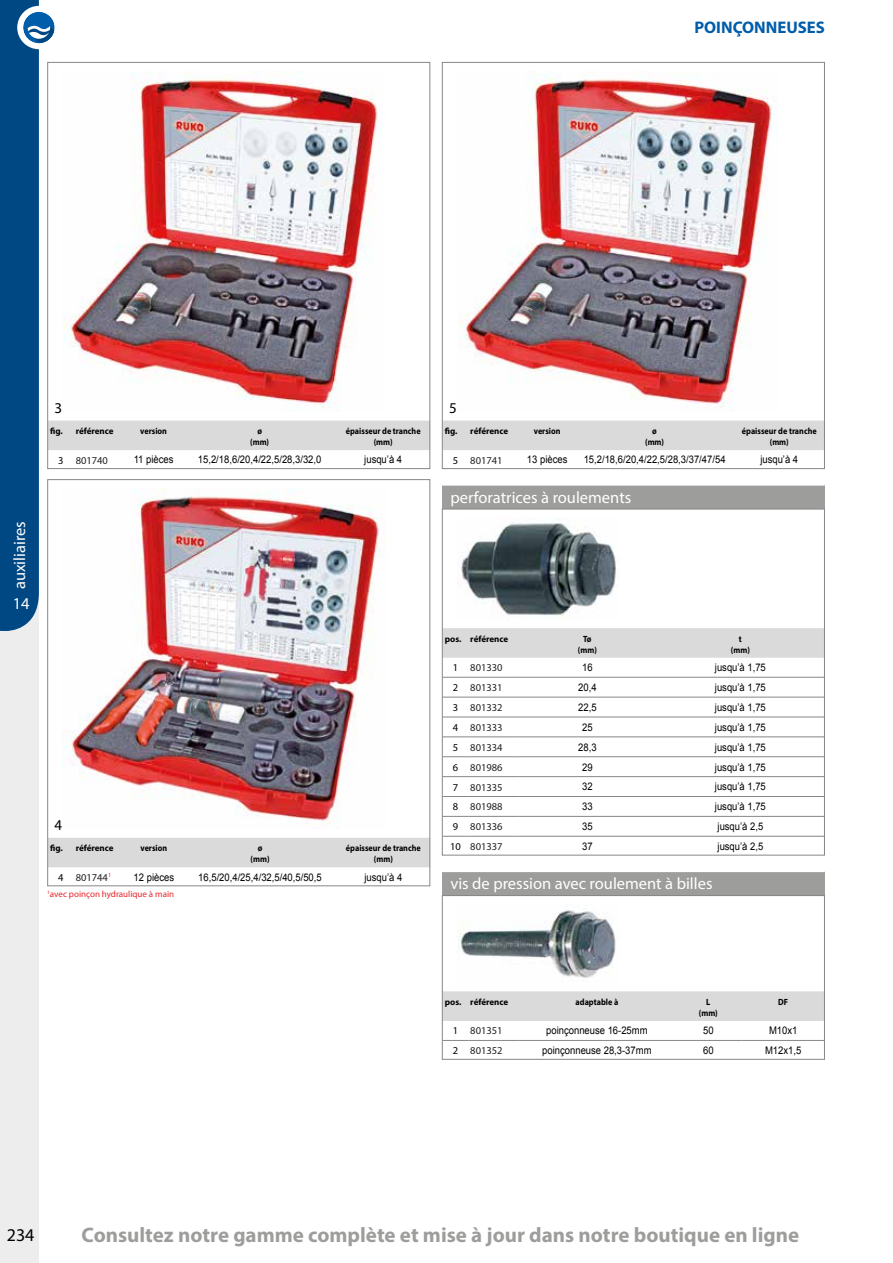
<style>
.page{position:relative;width:893px;height:1263px;background:#fff}
.page>*{position:absolute;margin:0;border:0;box-sizing:border-box;transform-origin:0 0}
.t1{font:700 21px "Myriad Pro";color:#9d9d9c}
.t2{font:18px "Myriad Pro";color:#000}
.t3{font:700 16.8px "Myriad Pro";color:#005da9}
.t4{font:16.5px "Myriad Pro";color:#fff}
.t5{font:15px "Myriad Pro";color:#000}
.t6{font:10.5px "Arial";color:#000;scale:.9 1}
.t7{font:10.5px "Myriad Pro";color:#231f20}
.t8{font:700 9px/10.8px "Myriad Pro";color:#000;text-align:center;scale:.9 1}
.t9{font:700 9px "Myriad Pro";color:#000}
.t10{font:9px "Myriad Pro";color:#e52529}
.s1{color:#000}
</style>
<div class="page">
<div style="left:0;top:0;width:39px;height:1263px;background:#ededed"></div>
<svg style="left:0;top:0;width:430px;height:631px"></svg>
<div style="left:47px;top:420px;width:383px;height:49px;border:1px solid #878787"></div>
<img style="left:63px;top:488px;width:323px;height:338px">
<div style="left:49px;top:839px;width:379px;height:28px;background:#dadada"></div>
<div style="left:47px;top:837px;width:383px;height:49px;border:1px solid #878787"></div>
<img style="left:459px;top:71px;width:316px;height:337px">
<div style="left:444px;top:422px;width:379px;height:28px;background:#dadada"></div>
<div style="left:442px;top:420px;width:383px;height:49px;border:1px solid #878787"></div>
<div style="left:442px;top:484px;width:383px;height:25px;background:#9d9d9c"></div>
<hr style="left:442px;top:483px;width:383px;height:3px;background:#fff">
<img style="left:458px;top:523px;width:158px;height:96px">
<div style="left:442px;top:509px;width:383px;height:119px;border:1px solid #878787"></div>
<div style="left:444px;top:629px;width:379px;height:29px;background:#dadada"></div>
<svg style="left:444px;top:677px;width:24px;height:1px"></svg>
<hr style="left:468px;top:677px;width:51px;height:1px;background:#878787">
<hr style="left:519px;top:677px;width:137px;height:1px;background:#878787">
<hr style="left:656px;top:677px;width:169px;height:1px;background:#878787">
<svg style="left:444px;top:697px;width:24px;height:1px"></svg>
<hr style="left:468px;top:697px;width:51px;height:1px;background:#878787">
<hr style="left:519px;top:697px;width:137px;height:1px;background:#878787">
<hr style="left:656px;top:697px;width:169px;height:1px;background:#878787">
<svg style="left:444px;top:717px;width:24px;height:1px"></svg>
<hr style="left:468px;top:717px;width:51px;height:1px;background:#878787">
<hr style="left:519px;top:717px;width:137px;height:1px;background:#878787">
<hr style="left:656px;top:717px;width:169px;height:1px;background:#878787">
<svg style="left:444px;top:736px;width:24px;height:1px"></svg>
<hr style="left:468px;top:736px;width:51px;height:1px;background:#878787">
<hr style="left:519px;top:736px;width:137px;height:1px;background:#878787">
<hr style="left:656px;top:736px;width:169px;height:1px;background:#878787">
<svg style="left:444px;top:756px;width:24px;height:1px"></svg>
<hr style="left:468px;top:756px;width:51px;height:1px;background:#878787">
<hr style="left:519px;top:756px;width:137px;height:1px;background:#878787">
<hr style="left:656px;top:756px;width:169px;height:1px;background:#878787">
<svg style="left:444px;top:776px;width:24px;height:1px"></svg>
<hr style="left:468px;top:776px;width:51px;height:1px;background:#878787">
<hr style="left:519px;top:776px;width:137px;height:1px;background:#878787">
<hr style="left:656px;top:776px;width:169px;height:1px;background:#878787">
<svg style="left:444px;top:796px;width:24px;height:1px"></svg>
<hr style="left:468px;top:796px;width:51px;height:1px;background:#878787">
<hr style="left:519px;top:796px;width:137px;height:1px;background:#878787">
<hr style="left:656px;top:796px;width:169px;height:1px;background:#878787">
<svg style="left:444px;top:816px;width:24px;height:1px"></svg>
<hr style="left:468px;top:816px;width:51px;height:1px;background:#878787">
<hr style="left:519px;top:816px;width:137px;height:1px;background:#878787">
<hr style="left:656px;top:816px;width:169px;height:1px;background:#878787">
<svg style="left:444px;top:836px;width:24px;height:1px"></svg>
<hr style="left:468px;top:836px;width:51px;height:1px;background:#878787">
<hr style="left:519px;top:836px;width:137px;height:1px;background:#878787">
<hr style="left:656px;top:836px;width:169px;height:1px;background:#878787">
<div style="left:442px;top:627px;width:383px;height:228px;border:1px solid #878787"></div>
<div style="left:442px;top:871px;width:383px;height:24px;background:#9d9d9c"></div>
<hr style="left:442px;top:870px;width:383px;height:2px;background:#fff">
<img style="left:458px;top:910px;width:158px;height:68px">
<div style="left:442px;top:895px;width:383px;height:96px;border:1px solid #878787"></div>
<div style="left:444px;top:993px;width:379px;height:28px;background:#dadada"></div>
<svg style="left:444px;top:1040px;width:24px;height:1px"></svg>
<hr style="left:468px;top:1040px;width:51px;height:1px;background:#878787">
<hr style="left:519px;top:1040px;width:156px;height:1px;background:#878787">
<hr style="left:675px;top:1040px;width:66px;height:1px;background:#878787">
<hr style="left:741px;top:1040px;width:84px;height:1px;background:#878787">
<div style="left:442px;top:991px;width:383px;height:69px;border:1px solid #878787"></div>
<h3 class="t3" style="left:694px;top:16px;width:132px">POINÇONNEUSES</h3>
<h3 class="t5" style="left:54px;top:398px;width:9px">3</h3>
<p class="t9" style="left:50px;top:425px;width:14px">fig.</p>
<p class="t9" style="left:76px;top:425px;width:39px">référence</p>
<p class="t8" style="left:140px;top:425px;width:31px">version</p>
<p class="t8" style="left:250px;top:425px;width:23px">ø (mm)</p>
<p class="t8" style="left:346px;top:425px;width:85px">épaisseur de tranche (mm)</p>
<p class="t7" style="left:58px;top:454px;width:51px"><span class="s1">3</span> 801740</p>
<p class="t6" style="left:134px;top:453px;width:46px">11 pièces</p>
<p class="t6" style="left:198px;top:453px;width:139px">15,2/18,6/20,4/22,5/28,3/32,0</p>
<p class="t6" style="left:364px;top:453px;width:44px">jusqu’à 4</p>
<h3 class="t4" style="left:9px;top:589px;width:70px;rotate:-90deg">auxiliaires</h3>
<h3 class="t4" style="left:13px;top:593px;width:18px">14</h3>
<h3 class="t5" style="left:54px;top:816px;width:9px">4</h3>
<p class="t9" style="left:50px;top:842px;width:14px">fig.</p>
<p class="t9" style="left:76px;top:842px;width:39px">référence</p>
<p class="t8" style="left:141px;top:843px;width:31px">version</p>
<p class="t8" style="left:251px;top:843px;width:23px">ø (mm)</p>
<p class="t8" style="left:346px;top:843px;width:85px">épaisseur de tranche (mm)</p>
<p class="t7" style="left:58px;top:871px;width:55px"><span class="s1">4</span> 801744<sup>1</sup></p>
<p class="t6" style="left:134px;top:870px;width:46px">12 pièces</p>
<p class="t6" style="left:198px;top:870px;width:139px">16,5/20,4/25,4/32,5/40,5/50,5</p>
<p class="t6" style="left:364px;top:870px;width:44px">jusqu’à 4</p>
<p class="t10" style="left:47px;top:888px;width:128px"><sup>1</sup>avec poinçon hydraulique à main</p>
<h3 class="t5" style="left:449px;top:398px;width:9px">5</h3>
<p class="t9" style="left:445px;top:425px;width:14px">fig.</p>
<p class="t9" style="left:470px;top:425px;width:39px">référence</p>
<p class="t8" style="left:534px;top:425px;width:31px">version</p>
<p class="t8" style="left:645px;top:425px;width:23px">ø (mm)</p>
<p class="t8" style="left:742px;top:425px;width:85px">épaisseur de tranche (mm)</p>
<p class="t7" style="left:453px;top:454px;width:51px"><span class="s1">5</span> 801741</p>
<p class="t6" style="left:527px;top:453px;width:46px">13 pièces</p>
<p class="t6" style="left:584px;top:453px;width:159px">15,2/18,6/20,4/22,5/28,3/37/47/54</p>
<p class="t6" style="left:760px;top:453px;width:44px">jusqu’à 4</p>
<h3 class="t4" style="left:450px;top:487px;width:182px">perforatrices à roulements</h3>
<p class="t9" style="left:445px;top:633px;width:65px">pos. référence</p>
<p class="t8" style="left:578px;top:633px;width:23px">Tø (mm)</p>
<p class="t8" style="left:731px;top:633px;width:23px">t (mm)</p>
<p class="t7" style="left:453px;top:661px;width:51px"><span class="s1">1</span> 801330</p>
<p class="t6" style="left:582px;top:660px;width:13px">16</p>
<p class="t6" style="left:715px;top:660px;width:58px">jusqu’à 1,75</p>
<p class="t7" style="left:453px;top:681px;width:51px"><span class="s1">2</span> 801331</p>
<p class="t6" style="left:578px;top:680px;width:22px">20,4</p>
<p class="t6" style="left:715px;top:680px;width:58px">jusqu’à 1,75</p>
<p class="t7" style="left:453px;top:701px;width:51px"><span class="s1">3</span> 801332</p>
<p class="t6" style="left:578px;top:700px;width:22px">22,5</p>
<p class="t6" style="left:715px;top:700px;width:58px">jusqu’à 1,75</p>
<p class="t7" style="left:453px;top:721px;width:51px"><span class="s1">4</span> 801333</p>
<p class="t6" style="left:582px;top:720px;width:13px">25</p>
<p class="t6" style="left:715px;top:720px;width:58px">jusqu’à 1,75</p>
<p class="t7" style="left:453px;top:741px;width:51px"><span class="s1">5</span> 801334</p>
<p class="t6" style="left:578px;top:740px;width:22px">28,3</p>
<p class="t6" style="left:715px;top:740px;width:58px">jusqu’à 1,75</p>
<p class="t7" style="left:453px;top:761px;width:51px"><span class="s1">6</span> 801986</p>
<p class="t6" style="left:582px;top:760px;width:13px">29</p>
<p class="t6" style="left:715px;top:760px;width:58px">jusqu’à 1,75</p>
<p class="t7" style="left:453px;top:780px;width:51px"><span class="s1">7</span> 801335</p>
<p class="t6" style="left:582px;top:780px;width:13px">32</p>
<p class="t6" style="left:715px;top:780px;width:58px">jusqu’à 1,75</p>
<p class="t7" style="left:453px;top:800px;width:51px"><span class="s1">8</span> 801988</p>
<p class="t6" style="left:582px;top:800px;width:13px">33</p>
<p class="t6" style="left:715px;top:800px;width:58px">jusqu’à 1,75</p>
<p class="t7" style="left:453px;top:820px;width:51px"><span class="s1">9</span> 801336</p>
<p class="t6" style="left:582px;top:819px;width:13px">35</p>
<p class="t6" style="left:718px;top:819px;width:52px">jusqu’à 2,5</p>
<p class="t7" style="left:450px;top:840px;width:54px"><span class="s1">10</span> 801337</p>
<p class="t6" style="left:582px;top:839px;width:13px">37</p>
<p class="t6" style="left:718px;top:839px;width:52px">jusqu’à 2,5</p>
<h3 class="t4" style="left:450px;top:874px;width:264px">vis de pression avec roulement à billes</h3>
<p class="t9" style="left:445px;top:996px;width:65px">pos. référence</p>
<p class="t8" style="left:576px;top:996px;width:49px">adaptable à</p>
<p class="t8" style="left:699px;top:996px;width:23px">L (mm)</p>
<p class="t8" style="left:778px;top:996px;width:13px">DF</p>
<p class="t7" style="left:453px;top:1024px;width:51px"><span class="s1">1</span> 801351</p>
<p class="t6" style="left:546px;top:1024px;width:114px">poinçonneuse 16-25mm</p>
<p class="t6" style="left:703px;top:1024px;width:13px">50</p>
<p class="t6" style="left:769px;top:1024px;width:33px">M10x1</p>
<p class="t7" style="left:453px;top:1044px;width:51px"><span class="s1">2</span> 801352</p>
<p class="t6" style="left:542px;top:1044px;width:123px">poinçonneuse 28,3-37mm</p>
<p class="t6" style="left:703px;top:1044px;width:13px">60</p>
<p class="t6" style="left:765px;top:1044px;width:42px">M12x1,5</p>
<h2 class="t2" style="left:7px;top:1224px;width:29px">234</h2>
<h1 class="t1" style="left:82px;top:1221px;width:719px">Consultez notre gamme complète et mise à jour dans notre boutique en ligne</h1>
</div>
